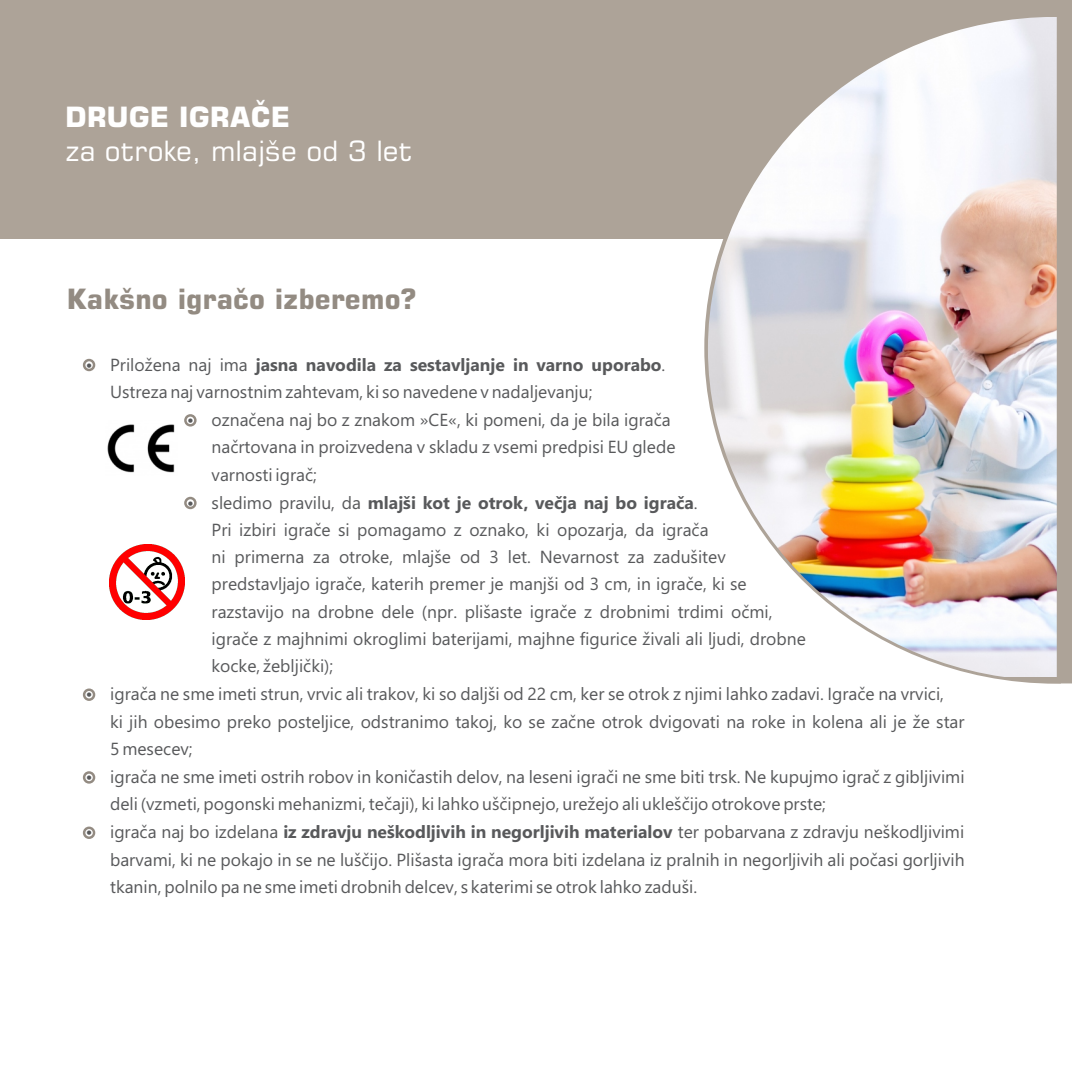
<style>
.page{position:relative;width:1072px;height:1072px;background:#fff}
.page>*{position:absolute;margin:0;border:0;box-sizing:border-box;transform-origin:0 0}
.t1{font:28px "Square 721 BT";color:#fff}
.t2{font:700 28px "Square 721 BT";color:#938b82}
.t3{font:700 28px "Square 721 BT";color:#fff}
.t4{font:17.5px "Segoe UI";color:#58595b}
.t5{font:700 17.5px "Segoe UI";color:#58595b}
.s1{font-weight:400}
.s2{font-weight:700}
</style>
<div class="page">
<div style="left:1064px;top:238px;width:7px;height:446px;background:#ada398"></div>
<div style="left:0;top:0;width:1071px;height:238px;background:#ada398"></div>
<svg style="left:700px;top:17px;width:364px;height:667px"></svg>
<img style="left:708px;top:18px;width:348px;height:658px">
<img style="left:109px;top:544px;width:75px;height:75px">
<img style="left:107px;top:424px;width:68px;height:49px">
<div style="left:184px;top:414px;width:13px;height:12px;border:2px solid #938b82;border-radius:50%"></div>
<div style="left:83px;top:359px;width:12px;height:12px;border:2px solid #938b82;border-radius:50%"></div>
<div style="left:184px;top:497px;width:13px;height:12px;border:2px solid #938b82;border-radius:50%"></div>
<div style="left:83px;top:771px;width:12px;height:12px;border:2px solid #938b82;border-radius:50%"></div>
<div style="left:83px;top:826px;width:12px;height:13px;border:2px solid #938b82;border-radius:50%"></div>
<div style="left:83px;top:688px;width:12px;height:13px;border:2px solid #938b82;border-radius:50%"></div>
<h1 class="t3" style="left:65px;top:105px;width:226px">DRUGE IGRAČE</h1>
<h1 class="t1" style="left:65px;top:140px;width:349px">za otroke, mlajše od 3 let</h1>
<h1 class="t2" style="left:67px;top:287px;width:351px">Kakšno igračo izberemo?</h1>
<p class="t5" style="left:110px;top:358px;width:557px"><span class="s1">Priložena naj ima</span> jasna navodila za sestavljanje in varno uporabo<span class="s1">.</span></p>
<p class="t4" style="left:110px;top:385px;width:484px">Ustreza naj varnostnim zahtevam, ki so navedene v nadaljevanju;</p>
<p class="t4" style="left:212px;top:413px;width:460px">označena naj bo z znakom »CE«, ki pomeni, da je bila igrača</p>
<p class="t4" style="left:212px;top:440px;width:465px">načrtovana in proizvedena v skladu z vsemi predpisi EU glede</p>
<p class="t4" style="left:212px;top:468px;width:107px">varnosti igrač;</p>
<p class="t5" style="left:212px;top:496px;width:487px"><span class="s1">sledimo pravilu, da</span> mlajši kot je otrok, večja naj bo igrača<span class="s1">.</span></p>
<p class="t4" style="left:212px;top:523px;width:498px">Pri izbiri igrače si pomagamo z oznako, ki opozarja, da igrača</p>
<p class="t4" style="left:212px;top:550px;width:515px">ni primerna za otroke, mlajše od 3 let. Nevarnost za zadušitev</p>
<p class="t4" style="left:212px;top:577px;width:536px">predstavljajo igrače, katerih premer je manjši od 3 cm, in igrače, ki se</p>
<p class="t4" style="left:212px;top:605px;width:562px">razstavijo na drobne dele (npr. plišaste igrače z drobnimi trdimi očmi,</p>
<p class="t4" style="left:212px;top:632px;width:595px">igrače z majhnimi okroglimi baterijami, majhne figurice živali ali ljudi, drobne</p>
<p class="t4" style="left:212px;top:659px;width:123px">kocke, žebljički);</p>
<p class="t4" style="left:110px;top:687px;width:835px">igrača ne sme imeti strun, vrvic ali trakov, ki so daljši od 22 cm, ker se otrok z njimi lahko zadavi. Igrače na vrvici,</p>
<p class="t4" style="left:110px;top:715px;width:856px">ki jih obesimo preko posteljice, odstranimo takoj, ko se začne otrok dvigovati na roke in kolena ali je že star</p>
<p class="t4" style="left:110px;top:742px;width:84px">5 mesecev;</p>
<p class="t4" style="left:110px;top:770px;width:856px">igrača ne sme imeti ostrih robov in koničastih delov, na leseni igrači ne sme biti trsk. Ne kupujmo igrač z gibljivimi</p>
<p class="t4" style="left:110px;top:797px;width:717px">deli (vzmeti, pogonski mehanizmi, tečaji), ki lahko uščipnejo, urežejo ali ukleščijo otrokove prste;</p>
<p class="t4" style="left:110px;top:825px;width:855px">igrača naj bo izdelana <span class="s2">iz zdravju neškodljivih in negorljivih materialov</span> ter pobarvana z zdravju neškodljivimi</p>
<p class="t4" style="left:110px;top:853px;width:856px">barvami, ki ne pokajo in se ne luščijo. Plišasta igrača mora biti izdelana iz pralnih in negorljivih ali počasi gorljivih</p>
<p class="t4" style="left:110px;top:880px;width:588px">tkanin, polnilo pa ne sme imeti drobnih delcev, s katerimi se otrok lahko zaduši.</p>
</div>
